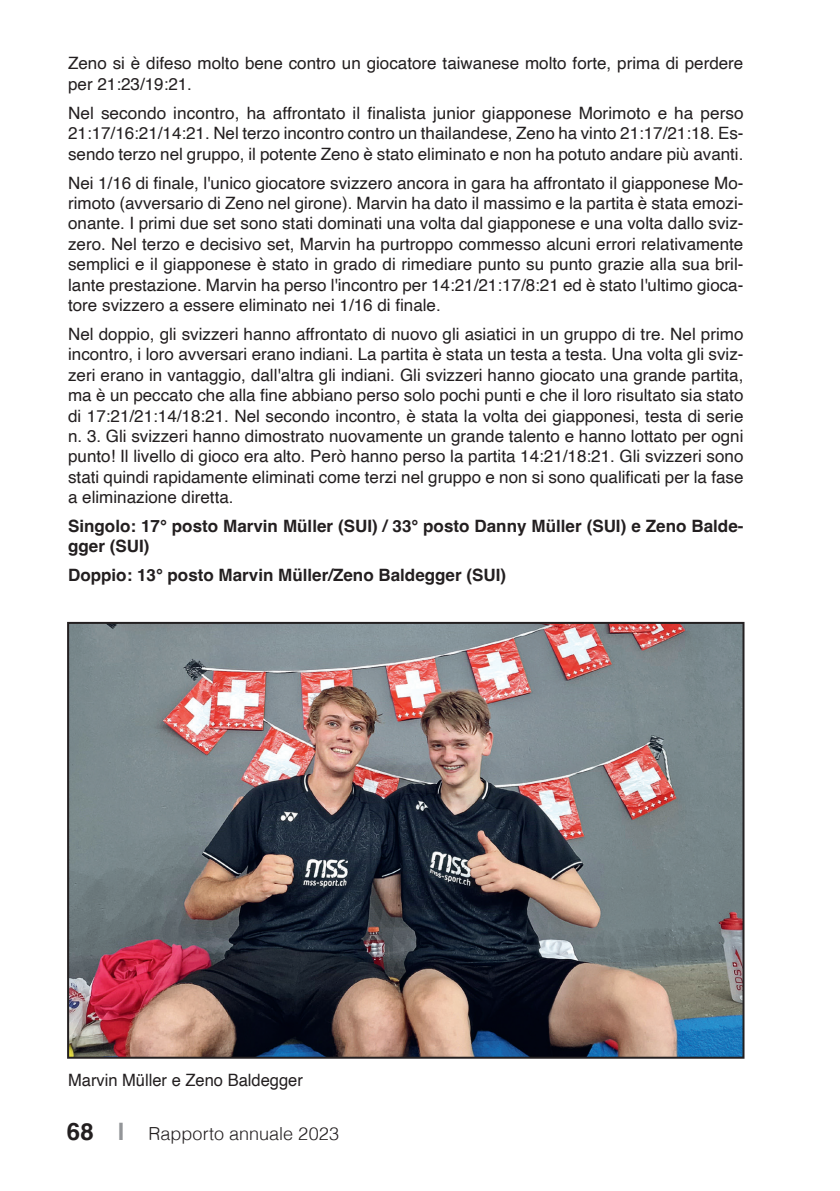
<style>
.page{position:relative;width:840px;height:1191px;background:#fff}
.page>*{position:absolute;margin:0;border:0;box-sizing:border-box;transform-origin:0 0}
.t1{font:300 18px "Helvetica";letter-spacing:.005em;color:#231f20}
.t2{font:17px/20.4px "Helvetica";color:#231f20;text-align:justify}
.t3{font:700 17px/20.4px "Helvetica";color:#231f20}
.s1{font-weight:700;font-size:24px}
.s2{font-weight:700;font-size:24px;color:#939598}
</style>
<div class="page">
<img style="left:70px;top:625px;width:671px;height:430px">
<div style="left:67px;top:622px;width:677px;height:436px;border:2px solid #231f20"></div>
<p class="t2" style="left:68px;top:54px;width:676px">Zeno si è difeso molto bene contro un giocatore taiwanese molto forte, prima di perdere per 21:23/19:21.</p>
<p class="t2" style="left:68px;top:103px;width:676px">Nel secondo incontro, ha affrontato il finalista junior giapponese Morimoto e ha perso 21:17/16:21/14:21. Nel terzo incontro contro un thailandese, Zeno ha vinto 21:17/21:18. Es&shy;sendo terzo nel gruppo, il potente Zeno è stato eliminato e non ha potuto andare più avanti.</p>
<p class="t2" style="left:68px;top:173px;width:676px">Nei 1/16 di finale, l'unico giocatore svizzero ancora in gara ha affrontato il giapponese Mo&shy;rimoto (avversario di Zeno nel girone). Marvin ha dato il massimo e la partita è stata emozi&shy;onante. I primi due set sono stati dominati una volta dal giapponese e una volta dallo sviz&shy;zero. Nel terzo e decisivo set, Marvin ha purtroppo commesso alcuni errori relativamente semplici e il giapponese è stato in grado di rimediare punto su punto grazie alla sua bril&shy;lante prestazione. Marvin ha perso l'incontro per 14:21/21:17/8:21 ed è stato l'ultimo gioca&shy;tore svizzero a essere eliminato nei 1/16 di finale.</p>
<p class="t2" style="left:68px;top:324px;width:676px">Nel doppio, gli svizzeri hanno affrontato di nuovo gli asiatici in un gruppo di tre. Nel primo incontro, i loro avversari erano indiani. La partita è stata un testa a testa. Una volta gli sviz&shy;zeri erano in vantaggio, dall'altra gli indiani. Gli svizzeri hanno giocato una grande partita, ma è un peccato che alla fine abbiano perso solo pochi punti e che il loro risultato sia stato di 17:21/21:14/18:21. Nel secondo incontro, è stata la volta dei giapponesi, testa di serie n. 3. Gli svizzeri hanno dimostrato nuovamente un grande talento e hanno lottato per ogni punto! Il livello di gioco era alto. Però hanno perso la partita 14:21/18:21. Gli svizzeri sono stati quindi rapidamente eliminati come terzi nel gruppo e non si sono qualificati per la fase a eliminazione diretta.</p>
<p class="t3" style="left:68px;top:518px;width:676px">Singolo: 17° posto Marvin Müller (SUI) / 33° posto Danny Müller (SUI) e Zeno Balde&shy;gger (SUI)</p>
<p class="t3" style="left:68px;top:567px;width:439px">Doppio: 13° posto Marvin Müller/Zeno Baldegger (SUI)</p>
<p class="t2" style="left:68px;top:1070px;width:236px">Marvin Müller e Zeno Baldegger</p>
<p class="t1" style="left:67px;top:1117px;width:274px"><span class="s1">68</span> <span class="s2">l</span> Rapporto annuale 2023</p>
</div>
